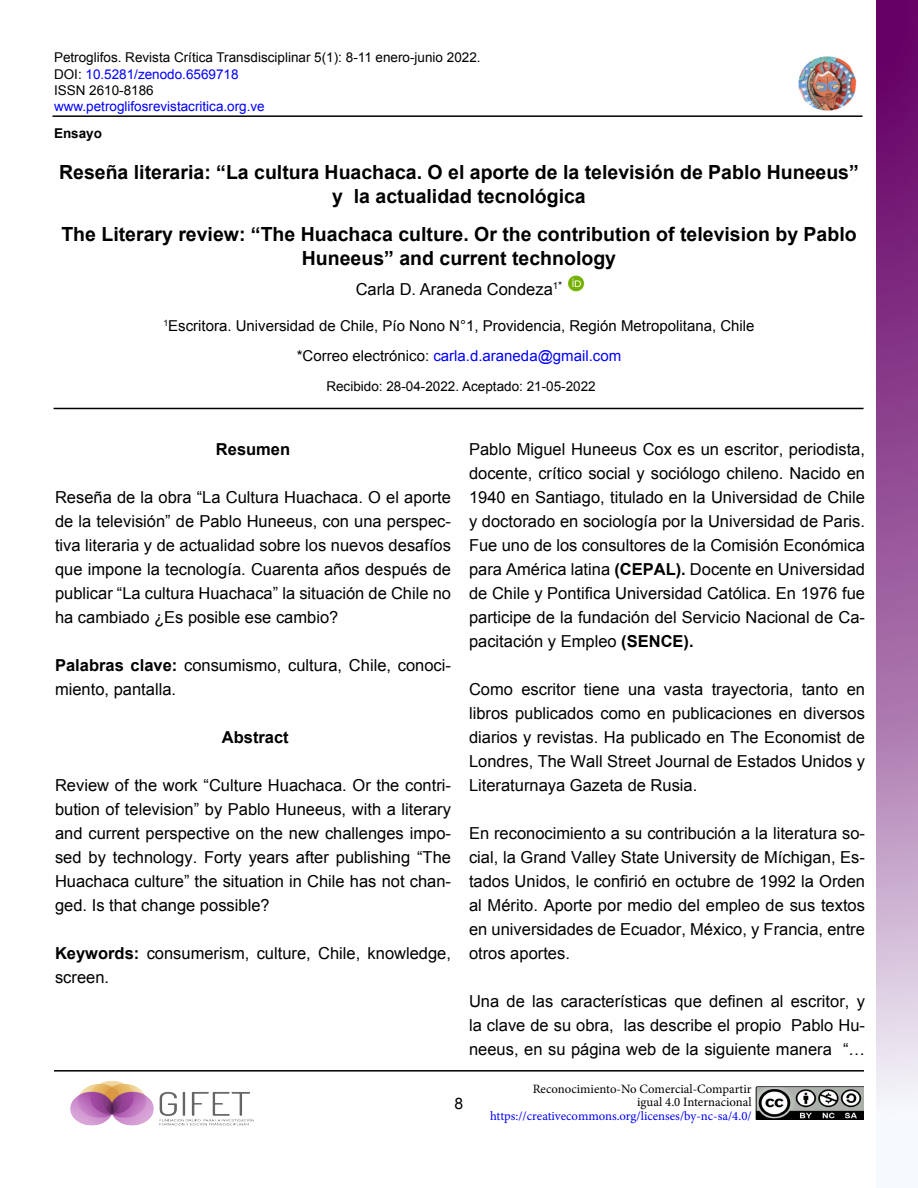
<style>
.page{position:relative;width:918px;height:1188px;background:#fff}
.page>*{position:absolute;margin:0;border:0;box-sizing:border-box;transform-origin:0 0}
.t1{font:700 19.5px/23.4px "Arial";color:#000;text-align:center}
.t2{font:16.5px/24px "Arial";color:#000;text-align:justify}
.t3{font:700 16.5px "Arial";color:#000}
.t4{font:15.75px "Arial";color:#000}
.t5{font:15px "Arial";color:#000}
.t6{font:15px "Arial";color:#00f}
.t7{font:13.5px "Arial";color:#000}
.t8{font:13.5px "Arial";color:#00f}
.t9{font:700 13.5px "Arial";color:#000}
.t10{font:12.75px "Minion Pro";color:#000}
.t11{font:12.75px "Minion Pro";letter-spacing:-.005em;color:#00f}
.s1{color:#000}
.s2{font-weight:700}
</style>
<div class="page">
<hr style="left:52px;top:115px;width:810px;height:2px;background:#000">
<hr style="left:54px;top:408px;width:810px;height:1px;background:#000">
<hr style="left:54px;top:1070px;width:810px;height:2px;background:#000">
<img style="left:798px;top:56px;width:58px;height:55px">
<svg style="left:876px;top:0;width:42px;height:1108px"></svg>
<img style="left:70px;top:1081px;width:184px;height:45px">
<img style="left:755px;top:1087px;width:109px;height:33px">
<img style="left:568px;top:275px;width:17px;height:17px">
<p class="t7" style="left:54px;top:48px;width:428px">Petroglifos. Revista Crítica Transdisciplinar 5(1): 8-11 enero-junio 2022.</p>
<p class="t8" style="left:54px;top:65px;width:186px"><span class="s1">DOI:</span> 10.5281/zenodo.6569718</p>
<p class="t7" style="left:54px;top:81px;width:101px">ISSN 2610-8186</p>
<p class="t8" style="left:54px;top:97px;width:212px">www.petroglifosrevistacritica.org.ve</p>
<p class="t9" style="left:54px;top:124px;width:50px">Ensayo</p>
<h1 class="t1" style="left:59px;top:161px;width:801px">Reseña literaria: “La cultura Huachaca. O el aporte de la televisión de Pablo Huneeus” y la actualidad tecnológica</h1>
<h1 class="t1" style="left:61px;top:223px;width:797px">The Literary review: “The Huachaca culture. Or the contribution of television by Pablo<br>Huneeus” and current technology</h1>
<p class="t2" style="left:356px;top:277px;width:208px">Carla D. Araneda Condeza<sup>1</sup><sup>*</sup></p>
<p class="t5" style="left:163px;top:315px;width:593px"><sup>1</sup>Escritora. Universidad de Chile, Pío Nono N°1, Providencia, Región Metropolitana, Chile</p>
<p class="t6" style="left:297px;top:345px;width:326px"><span class="s1">*Correo electrónico:</span> carla.d.araneda@gmail.com</p>
<p class="t7" style="left:326px;top:377px;width:271px">Recibido: 28-04-2022. Aceptado: 21-05-2022</p>
<h2 class="t3" style="left:216px;top:437px;width:76px">Resumen</h2>
<p class="t2" style="left:55px;top:485px;width:397px">Reseña de la obra “La Cultura Huachaca. O el aporte de la televisión” de Pablo Huneeus, con una perspec&shy;tiva literaria y de actualidad sobre los nuevos desafíos que impone la tecnología. Cuarenta años después de publicar “La cultura Huachaca” la situación de Chile no ha cambiado ¿Es posible ese cambio?</p>
<p class="t2" style="left:55px;top:653px;width:397px"><span class="s2">Palabras clave:</span> consumismo, cultura, Chile, conoci&shy;miento, pantalla.</p>
<h2 class="t3" style="left:222px;top:725px;width:68px">Abstract</h2>
<p class="t2" style="left:55px;top:773px;width:397px">Review of the work “Culture Huachaca. Or the contri&shy;bution of television” by Pablo Huneeus, with a literary and current perspective on the new challenges impo&shy;sed by technology. Forty years after publishing “The Huachaca culture” the situation in Chile has not chan&shy;ged. Is that change possible?</p>
<p class="t2" style="left:55px;top:941px;width:397px"><span class="s2">Keywords:</span> consumerism, culture, Chile, knowledge, screen.</p>
<p class="t2" style="left:469px;top:437px;width:398px">Pablo Miguel Huneeus Cox es un escritor, periodista, docente, crítico social y sociólogo chileno. Nacido en 1940 en Santiago, titulado en la Universidad de Chile y doctorado en sociología por la Universidad de Paris.<br>Fue uno de los consultores de la Comisión Económica para América latina <span class="s2">(CEPAL).</span> Docente en Universidad de Chile y Pontifica Universidad Católica. En 1976 fue participe de la fundación del Servicio Nacional de Ca&shy;pacitación y Empleo <span class="s2">(SENCE).</span></p>
<p class="t2" style="left:469px;top:677px;width:398px">Como escritor tiene una vasta trayectoria, tanto en libros publicados como en publicaciones en diversos diarios y revistas. Ha publicado en The Economist de Londres, The Wall Street Journal de Estados Unidos y Literaturnaya Gazeta de Rusia.</p>
<p class="t2" style="left:469px;top:821px;width:397px">En reconocimiento a su contribución a la literatura so&shy;cial, la Grand Valley State University de Míchigan, Es&shy;tados Unidos, le confirió en octubre de 1992 la Orden al Mérito. Aporte por medio del empleo de sus textos en universidades de Ecuador, México, y Francia, entre otros aportes.</p>
<p class="t2" style="left:469px;top:989px;width:398px">Una de las características que definen al escritor, y la clave de su obra, las describe el propio Pablo Hu&shy;neeus, en su página web de la siguiente manera “…</p>
<p class="t4" style="left:455px;top:1092px;width:10px">8</p>
<p class="t10" style="left:533px;top:1080px;width:221px">Reconocimiento-No Comercial-Compartir</p>
<p class="t10" style="left:637px;top:1094px;width:116px">igual 4.0 Internacional</p>
<p class="t11" style="left:490px;top:1107px;width:263px">https://creativecommons.org/licenses/by-nc-sa/4.0/</p>
</div>
